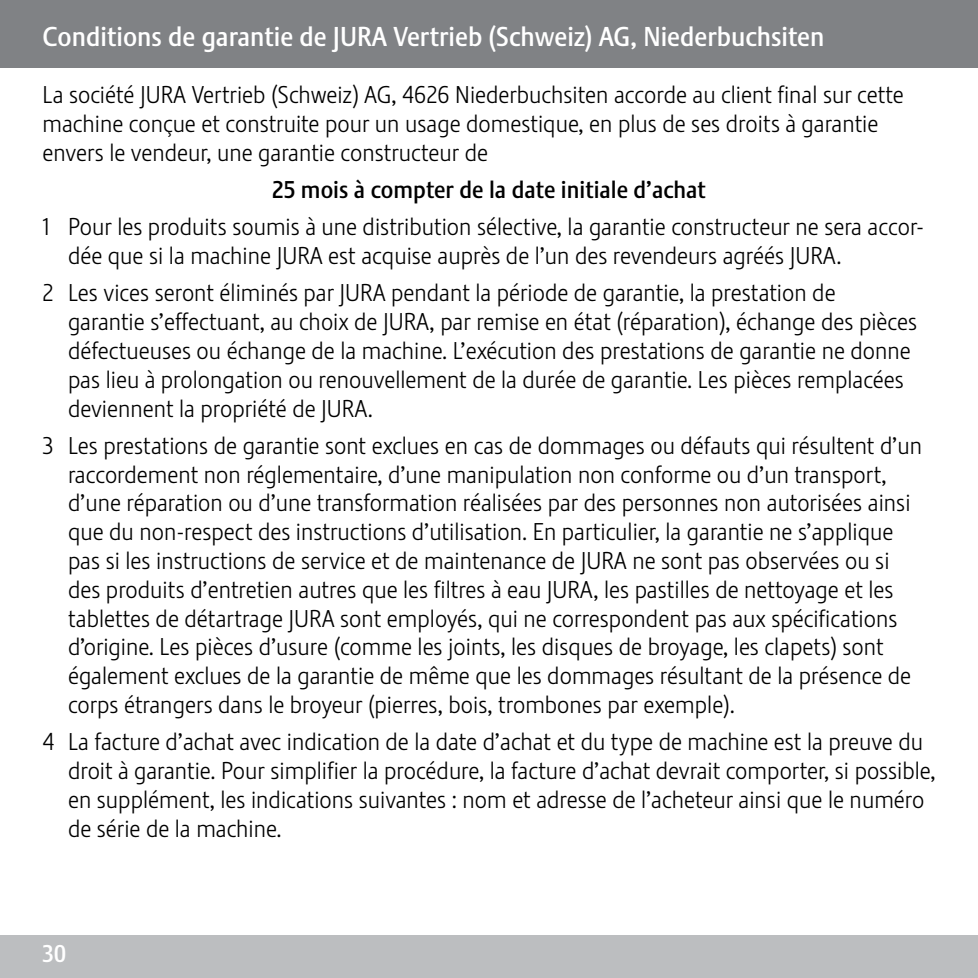
<style>
.page{position:relative;width:978px;height:978px;background:#fff}
.page>*{position:absolute;margin:0;border:0;box-sizing:border-box;transform-origin:0 0}
.t1{font:27px "Stalemate Pro 2 J Medium";color:#fff}
.t2{font:24px/28.8px "Stalemate Pro 2 J Light";color:#000}
.t3{font:24px "Stalemate Pro 2 J Medium";color:#000}
.t4{font:24px "Stalemate Pro 2 J Medium";color:#fff}
</style>
<div class="page">
<div style="left:0;top:935px;width:978px;height:43px;background:#bcbec0"></div>
<div style="left:0;top:0;width:978px;height:68px;background:#808285"></div>
<p class="t1" style="left:43px;top:20px;width:783px">Conditions de garantie de JURA Vertrieb (Schweiz) AG, Niederbuchsiten</p>
<p class="t2" style="left:43px;top:80px;width:863px">La société JURA Vertrieb (Schweiz) AG, 4626 Niederbuchsiten accorde au client final sur cette machine conçue et construite pour un usage domestique, en plus de ses droits à garantie envers le vendeur, une garantie constructeur de</p>
<p class="t3" style="left:272px;top:175px;width:435px">25 mois à compter de la date initiale d’achat</p>
<p class="t2" style="left:68px;top:213px;width:857px;text-indent:-26px">1 Pour les produits soumis à une distribution sélective, la garantie constructeur ne sera accor&shy;dée que si la machine JURA est acquise auprès de l’un des revendeurs agréés JURA.</p>
<p class="t2" style="left:68px;top:279px;width:851px;text-indent:-26px">2 Les vices seront éliminés par JURA pendant la période de garantie, la prestation de garantie s’effectuant, au choix de JURA, par remise en état (réparation), échange des pièces défectueuses ou échange de la machine. L’exécution des prestations de garantie ne donne pas lieu à prolongation ou renouvellement de la durée de garantie. Les pièces remplacées deviennent la propriété de JURA.</p>
<p class="t2" style="left:68px;top:431px;width:855px;text-indent:-26px">3 Les prestations de garantie sont exclues en cas de dommages ou défauts qui résultent d’un raccordement non réglementaire, d’une manipulation non conforme ou d’un transport, d’une réparation ou d’une transformation réalisées par des personnes non autorisées ainsi que du non-respect des instructions d’utilisation. En particulier, la garantie ne s’applique pas si les instructions de service et de maintenance de JURA ne sont pas observées ou si des produits d’entretien autres que les filtres à eau JURA, les pastilles de nettoyage et les tablettes de détartrage JURA sont employés, qui ne correspondent pas aux spécifications d’origine. Les pièces d’usure (comme les joints, les disques de broyage, les clapets) sont également exclues de la garantie de même que les dommages résultant de la présence de corps étrangers dans le broyeur (pierres, bois, trombones par exemple).</p>
<p class="t2" style="left:68px;top:728px;width:869px;text-indent:-26px">4 La facture d’achat avec indication de la date d’achat et du type de machine est la preuve du droit à garantie. Pour simplifier la procédure, la facture d’achat devrait comporter, si possible, en supplément, les indications suivantes : nom et adresse de l’acheteur ainsi que le numéro de série de la machine.</p>
<p class="t4" style="left:43px;top:939px;width:25px">30</p>
</div>
